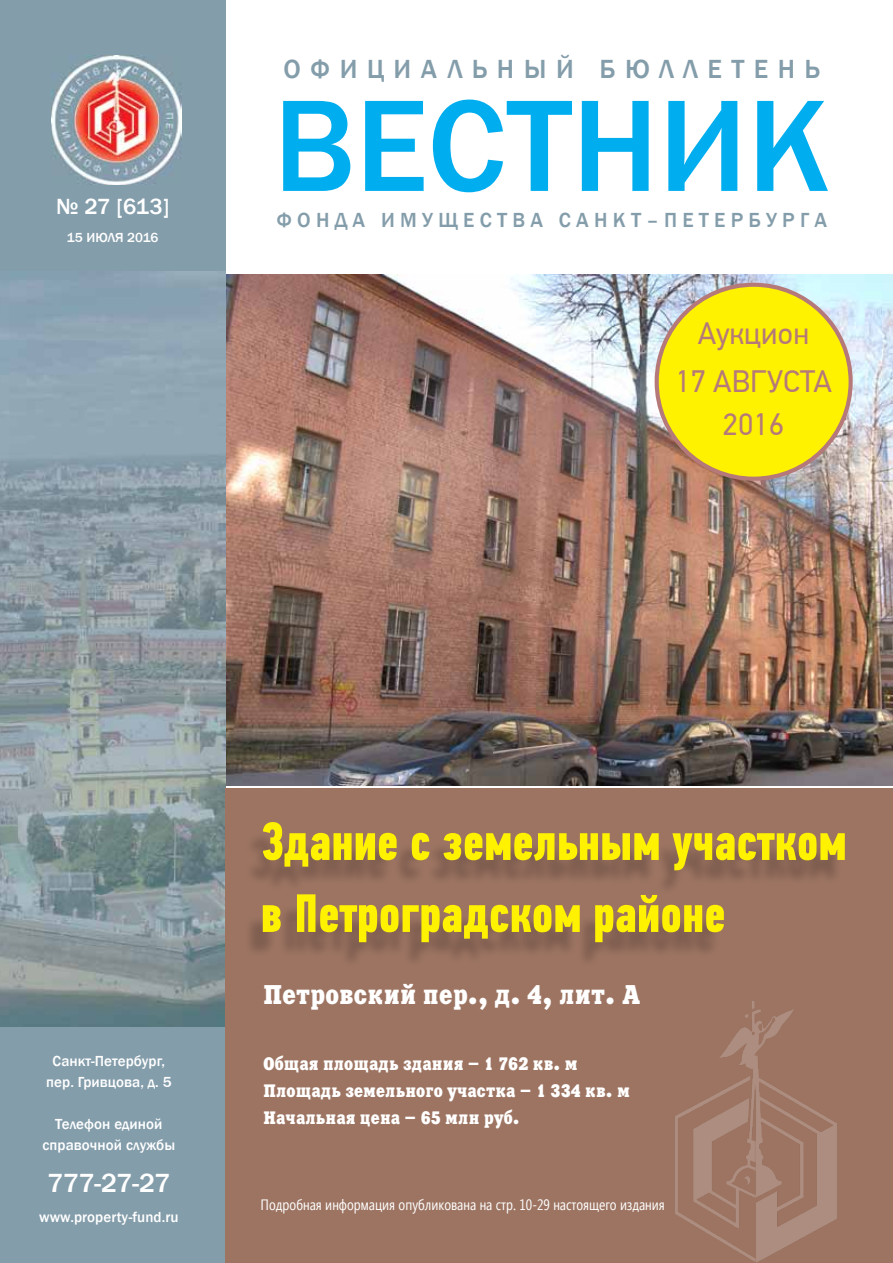
<style>
.page{position:relative;width:893px;height:1263px;background:#fff}
.page>*{position:absolute;margin:0;border:0;box-sizing:border-box;transform-origin:0 0}
.t1{font:500 135px "Franklin Gothic";color:#00aeef}
.t2{font:700 54px/72px "PF Din Text Comp Pro";color:#fff200}
.t3{font:30.9px/43.7px "PF Din Text Pro";color:#b57979;text-align:center}
.t4{font:27px "Xenia Condensed C";letter-spacing:.005em;color:#fff}
.t5{font:500 27px "Franklin Gothic";letter-spacing:.35em;color:#849daa}
.t6{font:500 27px "Franklin Gothic";letter-spacing:-.015em;color:#fff}
.t7{font:500 22.65px "Franklin Gothic";color:#fff}
.t8{font:500 21px "Franklin Gothic";letter-spacing:.25em;color:#849daa}
.t9{font:18px/27px "Xenia Condensed C";letter-spacing:.005em;color:#fff}
.t10{font:500 15px/21px "Franklin Gothic";letter-spacing:.005em;color:#fff;text-align:center}
.t11{font:15px "Segoe Condensed";color:#fff}
.t12{font:500 13.5px "Franklin Gothic";letter-spacing:.005em;color:#fff}
</style>
<div class="page">
<img style="left:837px;top:275px;width:56px;height:510px">
<div style="left:0;top:0;width:225px;height:1263px;background:#849daa"></div>
<img style="left:0;top:280px;width:56px;height:746px">
<img style="left:52px;top:90px;width:4px;height:68px">
<svg style="left:657px;top:285px;width:194px;height:194px"></svg>
<div style="left:225px;top:789px;width:668px;height:474px;background:#9d7462"></div>
<img style="left:56px;top:0;width:781px;height:1263px">
<p class="t7" style="left:56px;top:192px;width:115px">№ 27 [613]</p>
<p class="t12" style="left:67px;top:229px;width:93px">15 июля 2016</p>
<h3 class="t5" style="left:283px;top:53px;width:538px">официальный бюллет ень</h3>
<h1 class="t1" style="left:273px;top:62px;width:225px">вест</h1>
<p class="t8" style="left:276px;top:207px;width:552px">фонда имущест ва санкт–п ет ербурга</p>
<h1 class="t1" style="left:572px;top:62px;width:260px">ник</h1>
<h3 class="t3" style="left:698px;top:312px;width:113px">Аукцион</h3>
<h3 class="t3" style="left:675px;top:360px;width:158px">17 августа<br>2016</h3>
<p class="t10" style="left:46px;top:1050px;width:127px">Санкт-Петербург, пер. Гривцова, д. 5</p>
<p class="t10" style="left:43px;top:1113px;width:134px">Телефон единой справочной службы</p>
<h3 class="t6" style="left:48px;top:1166px;width:124px">777-27-27</h3>
<p class="t10" style="left:39px;top:1206px;width:141px">www.property-fund.ru</p>
<h2 class="t2" style="left:261px;top:806px;width:588px">Здание с земельным участком в Петроградском районе</h2>
<h3 class="t4" style="left:264px;top:977px;width:379px">Петровский пер., д. 4, лит. А</h3>
<p class="t9" style="left:264px;top:1050px;width:368px">Общая площадь здания – 1 762 кв. м<br>Площадь земельного участка – 1 334 кв. м<br>Начальная цена – 65 млн руб.</p>
<p class="t11" style="left:261px;top:1195px;width:406px">Подробная информация опубликована на стр. 10-29 настоящего издания</p>
</div>
